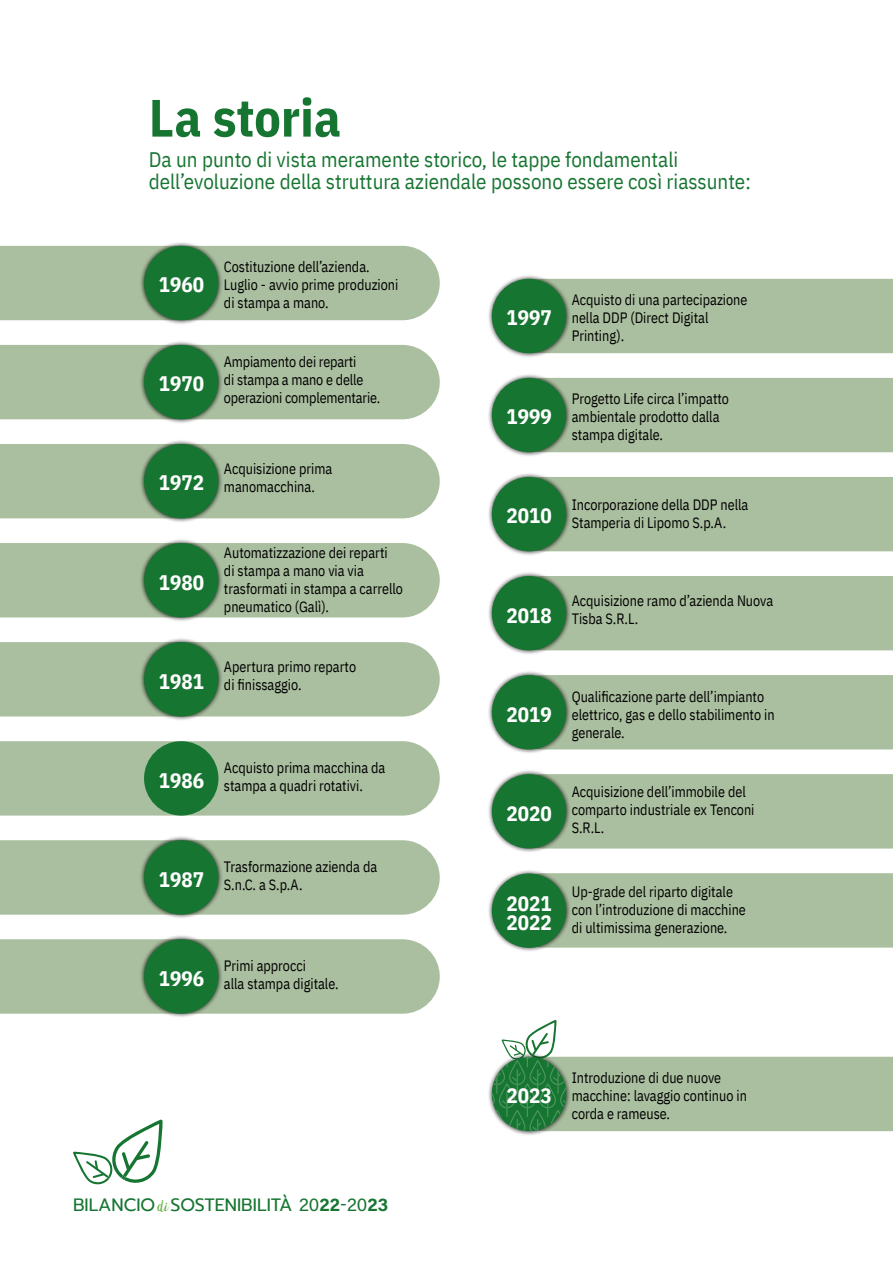
<style>
.page{position:relative;width:893px;height:1263px;background:#fff}
.page>*{position:absolute;margin:0;border:0;box-sizing:border-box;transform-origin:0 0}
.t1{font:700 52.5px "IBM Plex Sans Cond";color:#177532}
.t2{font:21px/22.5px "IBM Plex Sans Cond";color:#177532}
.t3{font:700 21px/18.1px "IBM Plex Sans Cond";color:#fff}
.t4{font:17.85px "Prompt";color:#177532}
.t5{font:15px/18px "IBM Plex Sans Cond";color:#000;scale:.94 1}
.s1{font-family:"Maudlyn Demo";font-size:14.1px;color:#6bb346}
.s2{font-family:"Acumin Variable Concept"}
</style>
<div class="page">
<div style="left:0;top:444px;width:440px;height:74px;background:#aabf9f"></div>
<div style="left:0;top:543px;width:440px;height:74px;background:#aabf9f"></div>
<div style="left:0;top:642px;width:440px;height:74px;background:#aabf9f"></div>
<div style="left:0;top:741px;width:440px;height:74px;background:#aabf9f"></div>
<div style="left:0;top:840px;width:440px;height:75px;background:#aabf9f"></div>
<div style="left:0;top:939px;width:440px;height:75px;background:#aabf9f"></div>
<div style="left:0;top:345px;width:440px;height:74px;background:#aabf9f"></div>
<div style="left:139px;top:340px;width:84px;height:84px;background:#000;opacity:.75"></div>
<div style="left:144px;top:345px;width:74px;height:74px;background:#177532;border-radius:50%"></div>
<div style="left:139px;top:439px;width:84px;height:84px;background:#000;opacity:.75"></div>
<div style="left:144px;top:444px;width:74px;height:74px;background:#177532;border-radius:50%"></div>
<div style="left:139px;top:538px;width:84px;height:84px;background:#000;opacity:.75"></div>
<div style="left:144px;top:543px;width:74px;height:74px;background:#177532;border-radius:50%"></div>
<div style="left:139px;top:637px;width:84px;height:84px;background:#000;opacity:.75"></div>
<div style="left:144px;top:642px;width:74px;height:74px;background:#177532;border-radius:50%"></div>
<div style="left:144px;top:741px;width:74px;height:74px;background:#177532;border-radius:50%"></div>
<div style="left:139px;top:835px;width:84px;height:84px;background:#000;opacity:.75"></div>
<div style="left:144px;top:840px;width:74px;height:75px;background:#177532;border-radius:50%"></div>
<div style="left:139px;top:934px;width:84px;height:84px;background:#000;opacity:.75"></div>
<div style="left:144px;top:939px;width:74px;height:75px;background:#177532;border-radius:50%"></div>
<div style="left:571px;top:378px;width:322px;height:74px;background:#aabf9f"></div>
<div style="left:487px;top:373px;width:84px;height:84px;background:#000;opacity:.75"></div>
<div style="left:492px;top:378px;width:74px;height:74px;background:#177532;border-radius:50%"></div>
<div style="left:571px;top:477px;width:322px;height:74px;background:#aabf9f"></div>
<div style="left:487px;top:472px;width:84px;height:84px;background:#000;opacity:.75"></div>
<div style="left:492px;top:477px;width:74px;height:74px;background:#177532;border-radius:50%"></div>
<div style="left:571px;top:576px;width:322px;height:74px;background:#aabf9f"></div>
<div style="left:487px;top:571px;width:84px;height:84px;background:#000;opacity:.75"></div>
<div style="left:492px;top:576px;width:74px;height:74px;background:#177532;border-radius:50%"></div>
<div style="left:571px;top:675px;width:322px;height:74px;background:#aabf9f"></div>
<div style="left:487px;top:670px;width:84px;height:84px;background:#000;opacity:.75"></div>
<div style="left:492px;top:675px;width:74px;height:74px;background:#177532;border-radius:50%"></div>
<div style="left:571px;top:774px;width:322px;height:74px;background:#aabf9f"></div>
<div style="left:487px;top:769px;width:84px;height:84px;background:#000;opacity:.75"></div>
<div style="left:492px;top:774px;width:74px;height:74px;background:#177532;border-radius:50%"></div>
<div style="left:487px;top:1052px;width:84px;height:84px;background:#000;opacity:.75"></div>
<svg style="left:492px;top:1020px;width:401px;height:111px"></svg>
<div style="left:0;top:246px;width:440px;height:74px;background:#aabf9f"></div>
<div style="left:139px;top:241px;width:84px;height:84px;background:#000;opacity:.75"></div>
<div style="left:144px;top:246px;width:74px;height:74px;background:#177532;border-radius:50%"></div>
<div style="left:571px;top:873px;width:322px;height:75px;background:#aabf9f"></div>
<div style="left:487px;top:869px;width:84px;height:83px;background:#000;opacity:.75"></div>
<div style="left:492px;top:873px;width:74px;height:75px;background:#177532;border-radius:50%"></div>
<div style="left:571px;top:279px;width:322px;height:74px;background:#aabf9f"></div>
<div style="left:487px;top:274px;width:84px;height:84px;background:#000;opacity:.75"></div>
<div style="left:492px;top:279px;width:74px;height:74px;background:#177532;border-radius:50%"></div>
<svg style="left:73px;top:1119px;width:90px;height:66px"></svg>
<h1 class="t1" style="left:149px;top:76px;width:194px">La storia</h1>
<h2 class="t2" style="left:149px;top:146px;width:603px">Da un punto di vista meramente storico, le tappe fondamentali dell’evoluzione della struttura aziendale possono essere così riassunte:</h2>
<h2 class="t3" style="left:159px;top:274px;width:47px">1960</h2>
<h2 class="t3" style="left:159px;top:373px;width:47px">1970</h2>
<p class="t5" style="left:224px;top:256px;width:187px">Costituzione dell’azienda.<br>Luglio - avvio prime produzioni di stampa a mano.</p>
<p class="t5" style="left:224px;top:351px;width:168px">Ampiamento dei reparti<br>di stampa a mano e delle operazioni complementarie.</p>
<h2 class="t3" style="left:159px;top:472px;width:47px">1972</h2>
<p class="t5" style="left:224px;top:459px;width:117px">Acquisizione prima manomacchina.</p>
<h2 class="t3" style="left:159px;top:571px;width:47px">1980</h2>
<h2 class="t3" style="left:159px;top:670px;width:47px">1981</h2>
<p class="t5" style="left:224px;top:542px;width:192px">Automatizzazione dei reparti<br>di stampa a mano via via trasformati in stampa a carrello pneumatico (Galì).</p>
<p class="t5" style="left:224px;top:656px;width:142px">Apertura primo reparto di finissaggio.</p>
<h2 class="t3" style="left:159px;top:769px;width:47px">1986</h2>
<p class="t5" style="left:224px;top:757px;width:173px">Acquisto prima macchina da stampa a quadri rotativi.</p>
<h2 class="t3" style="left:159px;top:868px;width:47px">1987</h2>
<p class="t5" style="left:224px;top:857px;width:165px">Trasformazione azienda da<br>S.n.C. a S.p.A.</p>
<h2 class="t3" style="left:159px;top:967px;width:47px">1996</h2>
<p class="t5" style="left:224px;top:955px;width:124px">Primi approcci<br>alla stampa digitale.</p>
<p class="t4" style="left:73px;top:1192px;width:317px">BILANCIO <span class="s1">di</span> SOSTENIBILITÀ <span class="s2">2022-2023</span></p>
<h2 class="t3" style="left:507px;top:307px;width:47px">1997</h2>
<h2 class="t3" style="left:507px;top:406px;width:47px">1999</h2>
<p class="t5" style="left:572px;top:289px;width:188px">Acquisto di una partecipazione nella DDP (Direct Digital<br>Printing).</p>
<p class="t5" style="left:572px;top:388px;width:169px">Progetto Life circa l’impatto ambientale prodotto dalla stampa digitale.</p>
<h2 class="t3" style="left:507px;top:505px;width:47px">2010</h2>
<p class="t5" style="left:572px;top:494px;width:189px">Incorporazione della DDP nella<br>Stamperia di Lipomo S.p.A.</p>
<h2 class="t3" style="left:507px;top:604px;width:47px">2018</h2>
<p class="t5" style="left:572px;top:591px;width:216px">Acquisizione ramo d’azienda Nuova<br>Tisba S.R.L.</p>
<h2 class="t3" style="left:507px;top:703px;width:47px">2019</h2>
<h2 class="t3" style="left:507px;top:802px;width:47px">2020</h2>
<p class="t5" style="left:572px;top:686px;width:217px">Qualificazione parte dell’impianto elettrico, gas e dello stabilimento in generale.</p>
<p class="t5" style="left:572px;top:781px;width:196px">Acquisizione dell’immobile del comparto industriale ex Tenconi<br>S.R.L.</p>
<h2 class="t3" style="left:507px;top:893px;width:47px">2021<br>2022</h2>
<p class="t5" style="left:572px;top:881px;width:187px">Up-grade del riparto digitale con l’introduzione di macchine di ultimissima generazione.</p>
<h2 class="t3" style="left:507px;top:1085px;width:47px">2023</h2>
<p class="t5" style="left:572px;top:1067px;width:188px">Introduzione di due nuove macchine: lavaggio continuo in corda e rameuse.</p>
</div>
